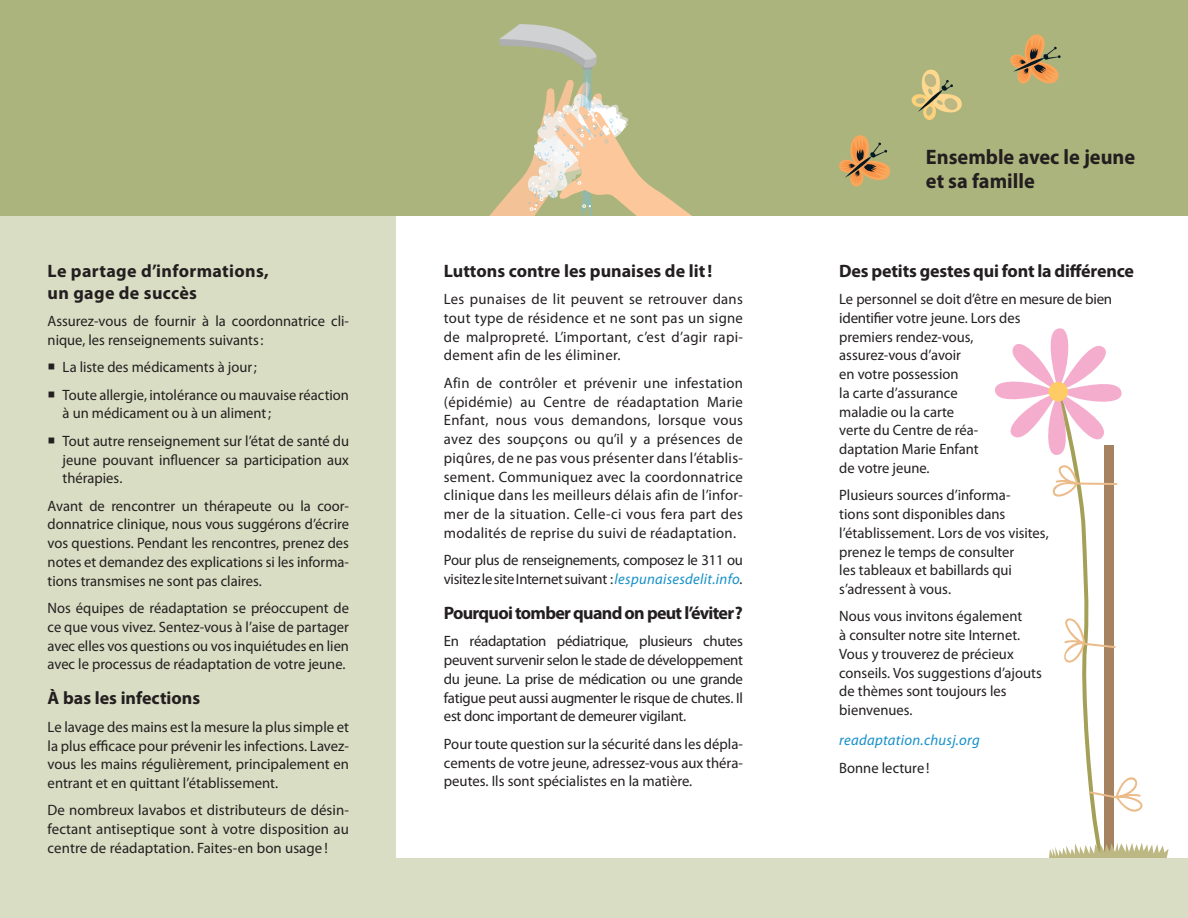
<style>
.page{position:relative;width:1188px;height:918px;background:#fff}
.page>*{position:absolute;margin:0;border:0;box-sizing:border-box;transform-origin:0 0}
.t1{font:700 21px/24px "Myriad Pro";color:#231f20}
.titre_paragraphe{font:700 18px "Myriad Pro";color:#231f20}
.titre_paragraphe-2{font:700 18px/21.6px "Myriad Pro";letter-spacing:.02em;color:#231f20}
.titre_paragraphe-3{font:700 18px "Myriad Pro";letter-spacing:-.04em;color:#231f20}
.texte{font:15px/18.8px "Myriad Pro";color:#231f20;text-align:justify}
.texte-2{font:15px/18.8px "Myriad Pro";letter-spacing:-.02em;color:#231f20}
.texte-3{font:italic 15px "Myriad Pro";letter-spacing:.02em;color:#1590c8}
.s1{font-style:italic;color:#1590c8}
.s2{font-style:italic}
</style>
<div class="page">
<div style="left:0;top:189px;width:396px;height:729px;background:#d9ddc3"></div>
<div style="left:0;top:0;width:1188px;height:216px;background:#abb47c"></div>
<svg style="left:995px;top:328px;width:174px;height:530px"></svg>
<div style="left:1048px;top:382px;width:20px;height:19px;background:#fecb64;border-radius:50%"></div>
<svg style="left:911px;top:69px;width:51px;height:51px"></svg>
<svg style="left:839px;top:135px;width:52px;height:52px"></svg>
<svg style="left:1010px;top:34px;width:51px;height:50px"></svg>
<div style="left:0;top:858px;width:1188px;height:60px;background:#d9ddc3"></div>
<svg style="left:489px;top:24px;width:203px;height:192px"></svg>
<p class="titre_paragraphe-2" style="left:48px;top:260px;width:223px">Le partage d’informations, un gage de succès</p>
<p class="texte" style="left:48px;top:312px;width:303px">Assurez-vous de fournir à la coordonnatrice cli&shy;nique, les renseignements suivants:</p>
<p class="texte" style="left:63px;top:358px;width:196px">La liste des médicaments à jour;</p>
<p class="texte" style="left:63px;top:385px;width:288px">Toute allergie, intolérance ou mauvaise réaction à un médicament ou à un aliment;</p>
<p class="texte" style="left:63px;top:431px;width:288px">Tout autre renseignement sur l’état de santé du jeune pouvant influencer sa participation aux thérapies.</p>
<p class="texte" style="left:48px;top:496px;width:303px">Avant de rencontrer un thérapeute ou la coor&shy;donnatrice clinique, nous vous suggérons d’écrire vos questions. Pendant les rencontres, prenez des notes et demandez des explications si les informa&shy;tions transmises ne sont pas claires.</p>
<p class="texte" style="left:48px;top:598px;width:303px">Nos équipes de réadaptation se préoccupent de ce que vous vivez. Sentez-vous à l’aise de partager avec elles vos questions ou vos inquiétudes en lien avec le processus de réadaptation de votre jeune.</p>
<p class="titre_paragraphe" style="left:48px;top:687px;width:154px">À bas les infections</p>
<p class="texte" style="left:48px;top:717px;width:303px">Le lavage des mains est la mesure la plus simple et la plus efficace pour prévenir les infections. Lavez&shy;vous les mains régulièrement, principalement en entrant et en quittant l’établissement.</p>
<p class="texte" style="left:48px;top:801px;width:303px">De nombreux lavabos et distributeurs de désin&shy;fectant antiseptique sont à votre disposition au centre de réadaptation. Faites-en bon usage !</p>
<p class="titre_paragraphe" style="left:444px;top:259px;width:270px">Luttons contre les punaises de lit!</p>
<p class="texte" style="left:444px;top:290px;width:301px">Les punaises de lit peuvent se retrouver dans tout type de résidence et ne sont pas un signe de malpropreté. L’important, c’est d’agir rapi&shy;dement afin de les éliminer.</p>
<p class="texte" style="left:444px;top:373px;width:301px">Afin de contrôler et prévenir une infestation (épidémie) au Centre de réadaptation Marie Enfant, nous vous demandons, lorsque vous avez des soupçons ou qu’il y a présences de piqûres, de ne pas vous présenter dans l’établis&shy;sement. Communiquez avec la coordonnatrice clinique dans les meilleurs délais afin de l’infor&shy;mer de la situation. Celle-ci vous fera part des modalités de reprise du suivi de réadaptation.</p>
<p class="texte-2" style="left:444px;top:551px;width:301px">Pour plus de renseignements, composez le 311 ou visitez le site Internet suivant : <span class="s1">lespunaisesdelit.info</span><span class="s2">.</span></p>
<p class="titre_paragraphe-3" style="left:444px;top:601px;width:300px">Pourquoi tomber quand on peut l’éviter?</p>
<p class="texte" style="left:444px;top:632px;width:301px">En réadaptation pédiatrique, plusieurs chutes peuvent survenir selon le stade de développement du jeune. La prise de médication ou une grande fatigue peut aussi augmenter le risque de chutes. Il est donc important de demeurer vigilant.</p>
<p class="texte" style="left:444px;top:734px;width:301px">Pour toute question sur la sécurité dans les dépla&shy;cements de votre jeune, adressez-vous aux théra&shy;peutes. Ils sont spécialistes en la matière.</p>
<p class="t1" style="left:926px;top:144px;width:211px">Ensemble avec le jeune et sa famille</p>
<p class="titre_paragraphe" style="left:839px;top:259px;width:296px">Des petits gestes qui font la différence</p>
<p class="texte" style="left:839px;top:290px;width:274px;text-align:left">Le personnel se doit d’être en mesure de bien identifier votre jeune. Lors des<br>premiers rendez-vous,<br>assurez-vous d’avoir<br>en votre possession<br>la carte d’assurance<br>maladie ou la carte<br>verte du Centre de réa-<br>daptation Marie Enfant<br>de votre jeune.</p>
<p class="texte" style="left:839px;top:486px;width:211px;text-align:left">Plusieurs sources d’informa-<br>tions sont disponibles dans l’établissement. Lors de vos visites, prenez le temps de consulter<br>les tableaux et babillards qui s’adressent à vous.</p>
<p class="texte" style="left:839px;top:607px;width:204px;text-align:left">Nous vous invitons également<br>à consulter notre site Internet.<br>Vous y trouverez de précieux conseils. Vos suggestions d’ajouts de thèmes sont toujours les bienvenues.</p>
<p class="texte-3" style="left:839px;top:731px;width:142px">readaptation.chusj.org</p>
<p class="texte" style="left:839px;top:758px;width:92px">Bonne lecture!</p>
</div>
